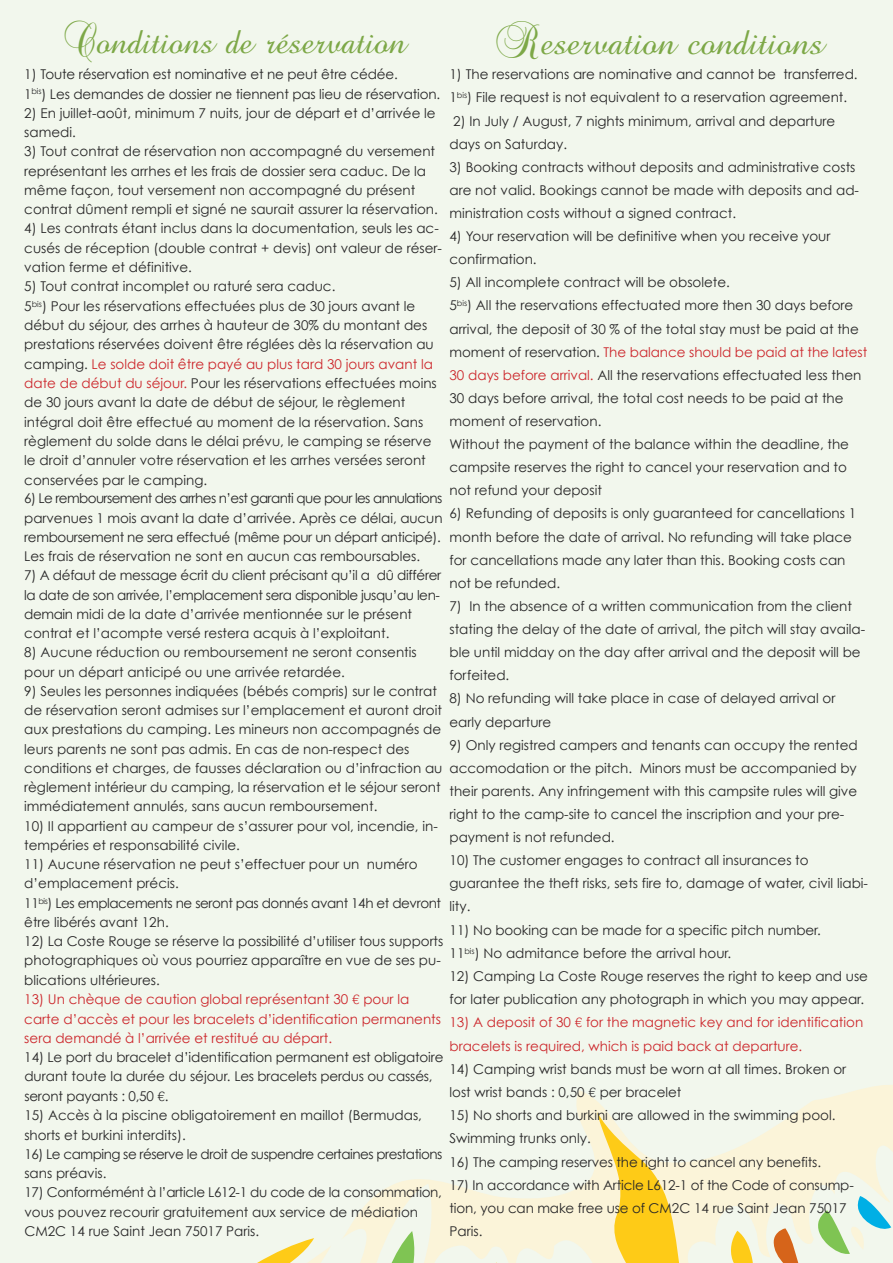
<style>
.page{position:relative;width:893px;height:1263px;background:#f2f7ed}
.page>*{position:absolute;margin:0;border:0;box-sizing:border-box;transform-origin:0 0}
.t1{font:37.5px "Brock Script";color:#7da847}
.t2{font:36px "Brock Script";color:#7da847}
.t3{font:13.5px/23.1px "Century Gothic";color:#272627}
.t4{font:13.5px/19.5px "Century Gothic";color:#cc262b}
.t5{font:13.5px/19.2px "Century Gothic";letter-spacing:-.025em;color:#272627}
.t6{font:13.5px/19.2px "Century Gothic";letter-spacing:-.02em;color:#272627}
.t7{font:13.5px/19.2px "Century Gothic";letter-spacing:-.035em;color:#272627}
.s1{font-family:"Lucida Grande"}
.s2{color:#cc262b}
.s3{font-family:"Lucida Grande";color:#cc262b}
.s4{font-family:"Helvetica";font-weight:300}
</style>
<div class="page">
<svg style="left:257px;top:1085px;width:636px;height:178px"></svg>
<svg style="left:433px;top:1112px;width:458px;height:151px"></svg>
<h2 class="t2" style="left:62px;top:20px;width:346px">Conditions de réservation</h2>
<h1 class="t1" style="left:495px;top:21px;width:331px">Reservation conditions</h1>
<p class="t3" style="left:24px;top:66px;width:418px;line-height:19.2px">1) Toute réservation est nominative et ne peut être cédée.<br>1<sup>bis</sup>) Les demandes de dossier ne tiennent pas lieu de réservation.</p>
<p class="t3" style="left:24px;top:104px;width:413px;line-height:19.2px">2) En juillet-août, minimum 7 nuits, jour de départ et d’arrivée le samedi.</p>
<p class="t3" style="left:24px;top:143px;width:415px;line-height:19.2px">3) Tout contrat de réservation non accompagné du versement représentant les arrhes et les frais de dossier sera caduc. De la même façon, tout versement non accompagné du présent contrat dûment rempli et signé ne saurait assurer la réservation.</p>
<p class="t3" style="left:24px;top:220px;width:419px;line-height:19.2px">4) Les contrats étant inclus dans la documentation, seuls les ac&shy;cusés de réception (double contrat + devis) ont valeur de réser&shy;vation ferme et définitive.</p>
<p class="t3" style="left:24px;top:278px;width:414px;line-height:19.4px">5) Tout contrat incomplet ou raturé sera caduc.<br>5<sup>bis</sup>) Pour les re<span class="s1">́</span>servations effectue<span class="s1">́</span>es plus de 30 jours avant le de<span class="s1">́</span>but du se<span class="s1">́</span>jour, des arrhes a<span class="s1">̀</span>hauteur de 30% du montant des prestations re<span class="s1">́</span>serve<span class="s1">́</span>es doivent e<span class="s1">̂</span>tre re<span class="s1">́</span>gle<span class="s1">́</span>es de<span class="s1">̀</span>s la re<span class="s1">́</span>servation au camping. <span class="s2">Le solde doit e</span><span class="s3">̂</span><span class="s2">tre paye</span><span class="s3">́</span><span class="s2">au plus tard 30 jours avant la date de de</span><span class="s3">́</span><span class="s2">but du se</span><span class="s3">́</span><span class="s2">jour.</span> Pour les re<span class="s1">́</span>servations effectue<span class="s1">́</span>es moins de 30 jours avant la date de de<span class="s1">́</span>but de se<span class="s1">́</span>jour, le re<span class="s1">̀</span>glement inte<span class="s1">́</span>gral doit e<span class="s1">̂</span>tre effectue<span class="s1">́</span>au moment de la re<span class="s1">́</span>servation. Sans re<span class="s1">̀</span>glement du solde dans le de<span class="s1">́</span>lai pre<span class="s1">́</span>vu, le camping se re<span class="s1">́</span>serve le droit d’annuler votre re<span class="s1">́</span>servation et les arrhes verse<span class="s1">́</span>es seront conserve<span class="s1">́</span>es par le camping.</p>
<p class="t5" style="left:24px;top:490px;width:420px">6) Le remboursement des arrhes n’est garanti que pour les annulations parvenues 1 mois avant la date d’arrivée. Après ce délai, aucun remboursement ne sera effectué (même pour un départ anticipé).<br>Les frais de réservation ne sont en aucun cas remboursables.</p>
<p class="t6" style="left:24px;top:567px;width:419px">7) A défaut de message écrit du client précisant qu’il a dû différer la date de son arrivée, l’emplacement sera disponible jusqu’au len&shy;demain midi de la date d’arrivée mentionnée sur le présent contrat et l’acompte versé restera acquis à l’exploitant.</p>
<p class="t3" style="left:24px;top:644px;width:394px;line-height:19.2px">8) Aucune réduction ou remboursement ne seront consentis pour un départ anticipé ou une arrivée retardée.</p>
<p class="t3" style="left:24px;top:682px;width:420px;line-height:19.2px">9) Seules les personnes indiquées (bébés compris) sur le contrat de réservation seront admises sur l’emplacement et auront droit aux prestations du camping. Les mineurs non accompagnés de leurs parents ne sont pas admis. En cas de non-respect des conditions et charges, de fausses déclaration ou d’infraction au règlement intérieur du camping, la réservation et le séjour seront immédiatement annulés, sans aucun remboursement.</p>
<p class="t3" style="left:24px;top:817px;width:415px;line-height:19.2px">10) Il appartient au campeur de s’assurer pour vol, incendie, in&shy;tempéries et responsabilité civile.</p>
<p class="t3" style="left:24px;top:856px;width:418px;line-height:19.2px">11) Aucune réservation ne peut s’effectuer pour un numéro d’emplacement précis.<br>11<sup>bis</sup>) Les emplacements ne seront pas donnés avant 14h et devront être libérés avant 12h.</p>
<p class="t3" style="left:24px;top:933px;width:421px;line-height:19.2px">12) La Coste Rouge se réserve la possibilité d’utiliser tous supports photographiques où vous pourriez apparaître en vue de ses pu&shy;blications ultérieures.</p>
<p class="t4" style="left:24px;top:990px;width:418px">13) Un chèque de caution global représentant 30 <span class="s4">€</span> pour la carte d’accès et pour les bracelets d’identification permanents sera demandé à l’arrivée et restitué au départ.</p>
<p class="t3" style="left:24px;top:1049px;width:421px;line-height:19.2px">14) Le port du bracelet d’identification permanent est obligatoire durant toute la durée du séjour. Les bracelets perdus ou cassés, seront payants : 0,50 <span class="s4">€</span>.</p>
<p class="t3" style="left:24px;top:1107px;width:399px;line-height:19.2px">15) Accès à la piscine obligatoirement en maillot (Bermudas, shorts et burkini interdits).</p>
<p class="t7" style="left:24px;top:1145px;width:419px">16) Le camping se réserve le droit de suspendre certaines prestations sans préavis.</p>
<p class="t3" style="left:24px;top:1184px;width:419px;line-height:19.2px">17) Conformémént à l’article L612-1 du code de la consommation, vous pouvez recourir gratuitement aux service de médiation<br>CM2C 14 rue Saint Jean 75017 Paris.</p>
<p class="t3" style="left:449px;top:64px;width:410px">1) The reservations are nominative and cannot be transferred.<br>1<sup>bis</sup>) File request is not equivalent to a reservation agreement.</p>
<p class="t3" style="left:449px;top:110px;width:387px">2) In July / August, 7 nights minimum, arrival and departure days on Saturday.</p>
<p class="t3" style="left:449px;top:156px;width:411px">3) Booking contracts without deposits and administrative costs are not valid. Bookings cannot be made with deposits and ad&shy;ministration costs without a signed contract.</p>
<p class="t3" style="left:449px;top:226px;width:382px">4) Your reservation will be definitive when you receive your confirmation.</p>
<p class="t3" style="left:449px;top:272px;width:419px">5) All incomplete contract will be obsolete.<br>5<sup>bis</sup>) All the reservations effectuated more then 30 days before arrival, the deposit of 30 % of the total stay must be paid at the moment of reservation. <span class="s2">The balance should be paid at the latest 30 days before arrival.</span> All the reservations effectuated less then 30 days before arrival, the total cost needs to be paid at the moment of reservation.<br>Without the payment of the balance within the deadline, the campsite reserves the right to cancel your reservation and to not refund your deposit</p>
<p class="t3" style="left:449px;top:503px;width:408px">6) Refunding of deposits is only guaranteed for cancellations 1 month before the date of arrival. No refunding will take place for cancellations made any later than this. Booking costs can not be refunded.</p>
<p class="t3" style="left:449px;top:595px;width:417px">7) In the absence of a written communication from the client stating the delay of the date of arrival, the pitch will stay availa&shy;ble until midday on the day after arrival and the deposit will be forfeited.</p>
<p class="t3" style="left:449px;top:688px;width:387px">8) No refunding will take place in case of delayed arrival or early departure</p>
<p class="t3" style="left:449px;top:734px;width:410px">9) Only registred campers and tenants can occupy the rented accomodation or the pitch. Minors must be accompanied by their parents. Any infringement with this campsite rules will give right to the camp-site to cancel the inscription and your pre&shy;payment is not refunded.</p>
<p class="t3" style="left:449px;top:850px;width:420px">10) The customer engages to contract all insurances to guarantee the theft risks, sets fire to, damage of water, civil liabi&shy;lity.</p>
<p class="t3" style="left:449px;top:919px;width:373px">11) No booking can be made for a specific pitch number.<br>11<sup>bis</sup>) No admitance before the arrival hour.</p>
<p class="t3" style="left:449px;top:965px;width:420px">12) Camping La Coste Rouge reserves the right to keep and use for later publication any photograph in which you may appear.</p>
<p class="t4" style="left:449px;top:1011px;width:415px;line-height:23.5px">13) A deposit of 30 <span class="s4">€</span> for the magnetic key and for identification bracelets is required, which is paid back at departure.</p>
<p class="t3" style="left:449px;top:1058px;width:398px">14) Camping wrist bands must be worn at all times. Broken or lost wrist bands : 0,50 <span class="s4">€</span> per bracelet</p>
<p class="t3" style="left:449px;top:1105px;width:387px">15) No shorts and burkini are allowed in the swimming pool.<br>Swimming trunks only.</p>
<p class="t3" style="left:449px;top:1151px;width:373px">16) The camping reserves the right to cancel any benefits.</p>
<p class="t3" style="left:449px;top:1174px;width:406px">17) In accordance with Article L612-1 of the Code of consump&shy;tion, you can make free use of CM2C 14 rue Saint Jean 75017<br>Paris.</p>
</div>
